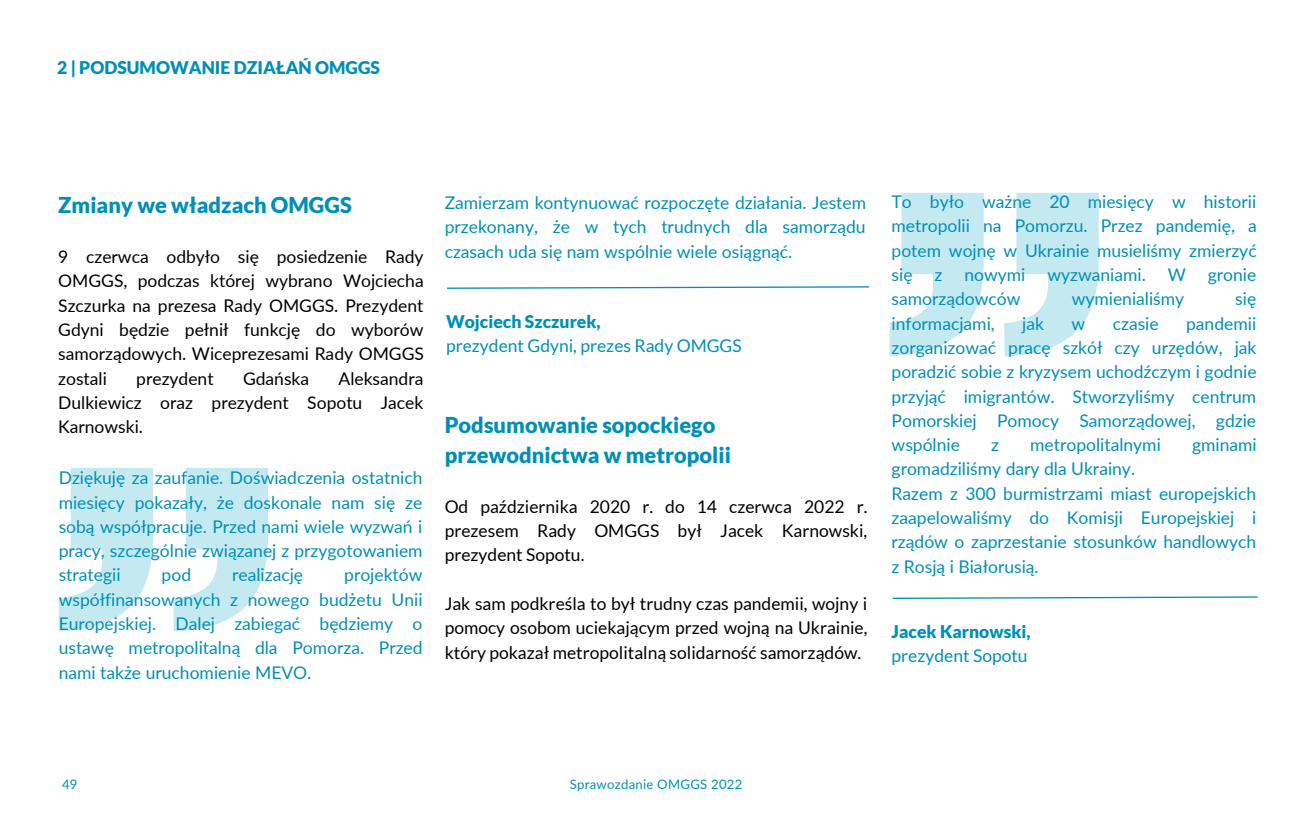
<style>
.page{position:relative;width:1312px;height:824px;background:#fff}
.page>*{position:absolute;margin:0;border:0;box-sizing:border-box;transform-origin:0 0}
.t1{font:900 21.88px/30.2px "Lato";color:#008fb6}
.t2{font:17.5px/24.3px "Lato";color:#008fb6;text-align:justify}
.t3{font:17.5px/24.3px "Lato";color:#000;text-align:justify}
.t4{font:900 17.5px "Lato";color:#008fb6}
.t5{font:13.12px "Lato";letter-spacing:.02em;color:#008fb6}
</style>
<div class="page">
<svg style="left:59px;top:468px;width:209px;height:163px"></svg>
<svg style="left:447px;top:286px;width:423px;height:3px"></svg>
<svg style="left:889px;top:193px;width:210px;height:163px"></svg>
<svg style="left:892px;top:596px;width:366px;height:3px"></svg>
<p class="t4" style="left:57px;top:57px;width:324px">2 | PODSUMOWANIE DZIAŁAŃ OMGGS</p>
<p class="t1" style="left:58px;top:190px;width:295px">Zmiany we władzach OMGGS</p>
<p class="t3" style="left:58px;top:244px;width:367px">9 czerwca odbyło się posiedzenie Rady OMGGS, podczas której wybrano Wojciecha Szczurka na prezesa Rady OMGGS. Prezydent Gdyni będzie pełnił funkcję do wyborów samorządowych. Wiceprezesami Rady OMGGS zostali</p>
<p class="t3" style="left:58px;top:366px;width:367px;text-indent:280px">Aleksandra Dulkiewicz oraz prezydent Sopotu Jacek Karnowski.</p>
<p class="t2" style="left:59px;top:465px;width:365px">Dziękuję za zaufanie. Doświadczenia ostatnich miesięcy pokazały, że doskonale nam się ze sobą współpracuje. Przed nami wiele wyzwań i pracy, szczególnie związanej z przygotowaniem strategii</p>
<p class="t3" style="left:136px;top:366px;width:79px">prezydent</p>
<p class="t3" style="left:243px;top:366px;width:68px">Gdańska</p>
<p class="t2" style="left:59px;top:562px;width:365px;text-indent:285px">projektów współfinansowanych z nowego budżetu Unii Europejskiej. Dalej zabiegać będziemy o ustawę metropolitalną dla Pomorza. Przed nami także uruchomienie MEVO.</p>
<p class="t2" style="left:162px;top:562px;width:31px">pod</p>
<p class="t2" style="left:232px;top:562px;width:73px">realizację</p>
<p class="t2" style="left:445px;top:190px;width:423px">Zamierzam kontynuować rozpoczęte działania. Jestem przekonany, że w tych trudnych dla samorządu czasach uda się nam wspólnie wiele osiągnąć.</p>
<p class="t2" style="left:891px;top:189px;width:367px">To było ważne 20 miesięcy w historii metropolii na Pomorzu. Przez pandemię, a potem wojnę w Ukrainie musieliśmy zmierzyć się</p>
<p class="t2" style="left:934px;top:262px;width:9px">z</p>
<p class="t2" style="left:964px;top:262px;width:63px">nowymi</p>
<p class="t2" style="left:1047px;top:262px;width:100px">wyzwaniami.</p>
<p class="t2" style="left:1168px;top:262px;width:20px">W</p>
<p class="t2" style="left:1208px;top:262px;width:50px">gronie</p>
<p class="t2" style="left:891px;top:286px;width:131px">samorządowców</p>
<p class="t2" style="left:1072px;top:286px;width:114px">wymienialiśmy</p>
<p class="t2" style="left:1235px;top:286px;width:23px">się</p>
<p class="t2" style="left:891px;top:311px;width:105px">informacjami,</p>
<p class="t2" style="left:1022px;top:311px;width:23px">jak</p>
<p class="t2" style="left:1071px;top:311px;width:15px">w</p>
<p class="t2" style="left:1113px;top:311px;width:47px">czasie</p>
<p class="t4" style="left:446px;top:310px;width:156px">Wojciech Szczurek,</p>
<p class="t2" style="left:446px;top:333px;width:297px">prezydent Gdyni, prezes Rady OMGGS</p>
<p class="t2" style="left:891px;top:311px;width:366px;text-indent:295px">pandemii zorganizować pracę szkół czy urzędów, jak poradzić sobie z kryzysem uchodźczym i godnie przyjąć imigrantów. Stworzyliśmy centrum Pomorskiej Pomocy Samorządowej, gdzie wspólnie</p>
<p class="t1" style="left:445px;top:409px;width:288px">Podsumowanie sopockiego przewodnictwa w metropolii</p>
<p class="t3" style="left:445px;top:494px;width:424px">Od października 2020 r. do 14 czerwca 2022 r. prezesem Rady OMGGS był Jacek Karnowski, prezydent Sopotu.</p>
<p class="t3" style="left:445px;top:591px;width:424px">Jak sam podkreśla to był trudny czas pandemii, wojny i pomocy osobom uciekającym przed wojną na Ukrainie, który pokazał metropolitalną solidarność samorządów.</p>
<p class="t2" style="left:991px;top:432px;width:9px">z</p>
<p class="t2" style="left:1030px;top:432px;width:132px">metropolitalnymi</p>
<p class="t2" style="left:1192px;top:432px;width:66px">gminami</p>
<p class="t2" style="left:891px;top:456px;width:245px">gromadziliśmy dary dla Ukrainy.</p>
<p class="t2" style="left:891px;top:481px;width:366px">Razem z 300 burmistrzami miast europejskich zaapelowaliśmy do Komisji Europejskiej i rządów o zaprzestanie stosunków handlowych z Rosją i Białorusią.</p>
<p class="t4" style="left:891px;top:620px;width:140px">Jacek Karnowski,</p>
<p class="t2" style="left:891px;top:643px;width:138px">prezydent Sopotu</p>
<p class="t5" style="left:62px;top:776px;width:17px">49</p>
<p class="t5" style="left:570px;top:776px;width:174px">Sprawozdanie OMGGS 2022</p>
</div>
